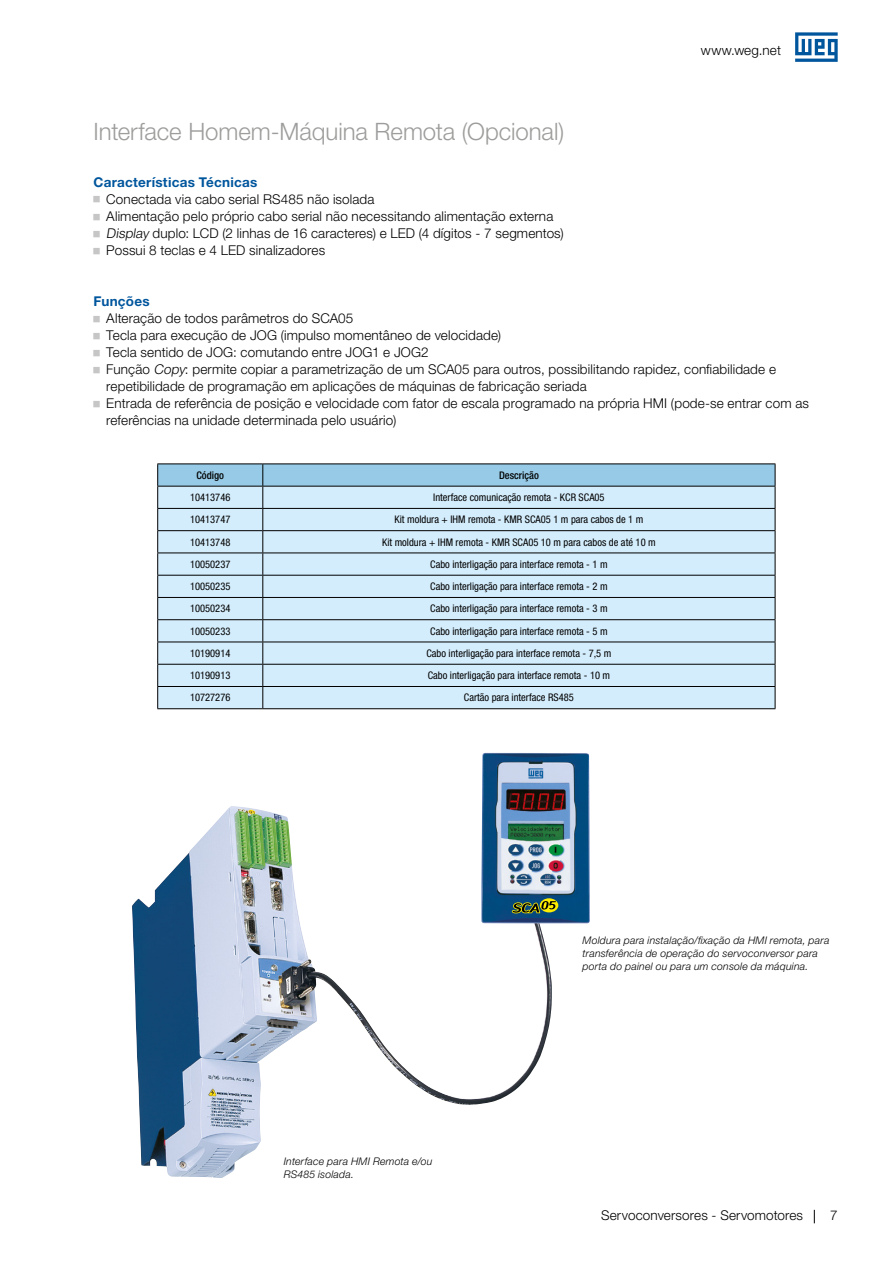
<style>
.page{position:relative;width:893px;height:1263px;background:#fff}
.page>*{position:absolute;margin:0;border:0;box-sizing:border-box;transform-origin:0 0}
.t1{font:300 24px "Helvetica Neue LT Pro";letter-spacing:-.005em;color:#9d9d9c}
.t2{font:300 13.5px/17px "Helvetica Neue LT Pro";letter-spacing:.01em;color:#000}
.t3{font:700 13.5px "Helvetica Neue LT Pro";letter-spacing:.015em;color:#00569d}
.t4{font:condensed 10.5px "Helvetica Neue LT Pro";color:#000}
.t5{font:italic 300 10.5px/12.8px "Helvetica Neue LT Pro";letter-spacing:.02em;color:#000}
.t6{font:500 condensed 10.5px "Helvetica Neue LT Pro";color:#000}
.s1{font-style:italic}
</style>
<div class="page">
<svg style="left:814px;top:1210px;width:1px;height:13px"></svg>
<svg style="left:795px;top:32px;width:43px;height:30px"></svg>
<hr style="left:157px;top:708px;width:106px;height:1px;background:#000">
<hr style="left:263px;top:708px;width:512px;height:1px;background:#000">
<hr style="left:157px;top:463px;width:106px;height:1px;background:#000">
<hr style="left:263px;top:463px;width:512px;height:1px;background:#000">
<svg style="left:157px;top:464px;width:619px;height:244px;background:#c5dfee"></svg>
<hr style="left:263px;top:486px;width:512px;height:1px;background:#000">
<img style="left:132px;top:806px;width:414px;height:372px">
<img style="left:481px;top:753px;width:109px;height:170px">
<svg style="left:540px;top:898px;width:18px;height:14px"></svg>
<svg style="left:512px;top:901px;width:44px;height:12px"></svg>
<h1 class="t1" style="left:94px;top:117px;width:472px">Interface Homem-Máquina Remota (Opcional)</h1>
<p class="t3" style="left:94px;top:174px;width:165px">Características Técnicas</p>
<p class="t2" style="left:106px;top:191px;width:459px">Conectada via cabo serial RS485 não isolada<br>Alimentação pelo próprio cabo serial não necessitando alimentação externa <span class="s1">Display</span> duplo: LCD (2 linhas de 16 caracteres) e LED (4 dígitos - 7 segmentos)<br>Possui 8 teclas e 4 LED sinalizadores</p>
<p class="t2" style="left:701px;top:41px;width:82px">www.weg.net</p>
<p class="t3" style="left:94px;top:293px;width:58px">Funções</p>
<p class="t2" style="left:106px;top:310px;width:704px">Alteração de todos parâmetros do SCA05<br>Tecla para execução de JOG (impulso momentâneo de velocidade)<br>Tecla sentido de JOG: comutando entre JOG1 e JOG2<br>Função <span class="s1">Copy</span>: permite copiar a parametrização de um SCA05 para outros, possibilitando rapidez, confiabilidade e repetibilidade de programação em aplicações de máquinas de fabricação seriada<br>Entrada de referência de posição e velocidade com fator de escala programado na própria HMI (pode-se entrar com as referências na unidade determinada pelo usuário)</p>
<p class="t6" style="left:196px;top:469px;width:29px">Código</p>
<p class="t6" style="left:499px;top:469px;width:41px">Descrição</p>
<p class="t4" style="left:190px;top:491px;width:42px">10413746</p>
<p class="t4" style="left:433px;top:491px;width:173px">Interface comunicação remota - KCR SCA05</p>
<p class="t4" style="left:190px;top:513px;width:42px">10413747</p>
<p class="t4" style="left:394px;top:513px;width:250px">Kit moldura + IHM remota - KMR SCA05 1 m para cabos de 1 m</p>
<p class="t4" style="left:190px;top:536px;width:42px">10413748</p>
<p class="t4" style="left:382px;top:536px;width:275px">Kit moldura + IHM remota - KMR SCA05 10 m para cabos de até 10 m</p>
<p class="t4" style="left:190px;top:558px;width:42px">10050237</p>
<p class="t4" style="left:430px;top:558px;width:179px">Cabo interligação para interface remota - 1 m</p>
<p class="t4" style="left:190px;top:580px;width:42px">10050235</p>
<p class="t4" style="left:430px;top:580px;width:179px">Cabo interligação para interface remota - 2 m</p>
<p class="t4" style="left:190px;top:602px;width:42px">10050234</p>
<p class="t4" style="left:430px;top:602px;width:179px">Cabo interligação para interface remota - 3 m</p>
<p class="t4" style="left:190px;top:625px;width:42px">10050233</p>
<p class="t4" style="left:430px;top:625px;width:179px">Cabo interligação para interface remota - 5 m</p>
<p class="t4" style="left:190px;top:647px;width:42px">10190914</p>
<p class="t4" style="left:426px;top:647px;width:186px">Cabo interligação para interface remota - 7,5 m</p>
<p class="t4" style="left:190px;top:669px;width:42px">10190913</p>
<p class="t4" style="left:428px;top:669px;width:184px">Cabo interligação para interface remota - 10 m</p>
<p class="t4" style="left:190px;top:691px;width:42px">10727276</p>
<p class="t4" style="left:464px;top:691px;width:111px">Cartão para interface RS485</p>
<p class="t5" style="left:284px;top:1155px;width:150px">Interface para HMI Remota e/ou<br>RS485 isolada.</p>
<p class="t5" style="left:583px;top:934px;width:248px">Moldura para instalação/fixação da HMI remota, para transferência de operação do servoconversor para porta do painel ou para um console da máquina.</p>
<p class="t2" style="left:601px;top:1207px;width:204px">Servoconversores - Servomotores</p>
<p class="t2" style="left:830px;top:1207px;width:9px">7</p>
</div>
